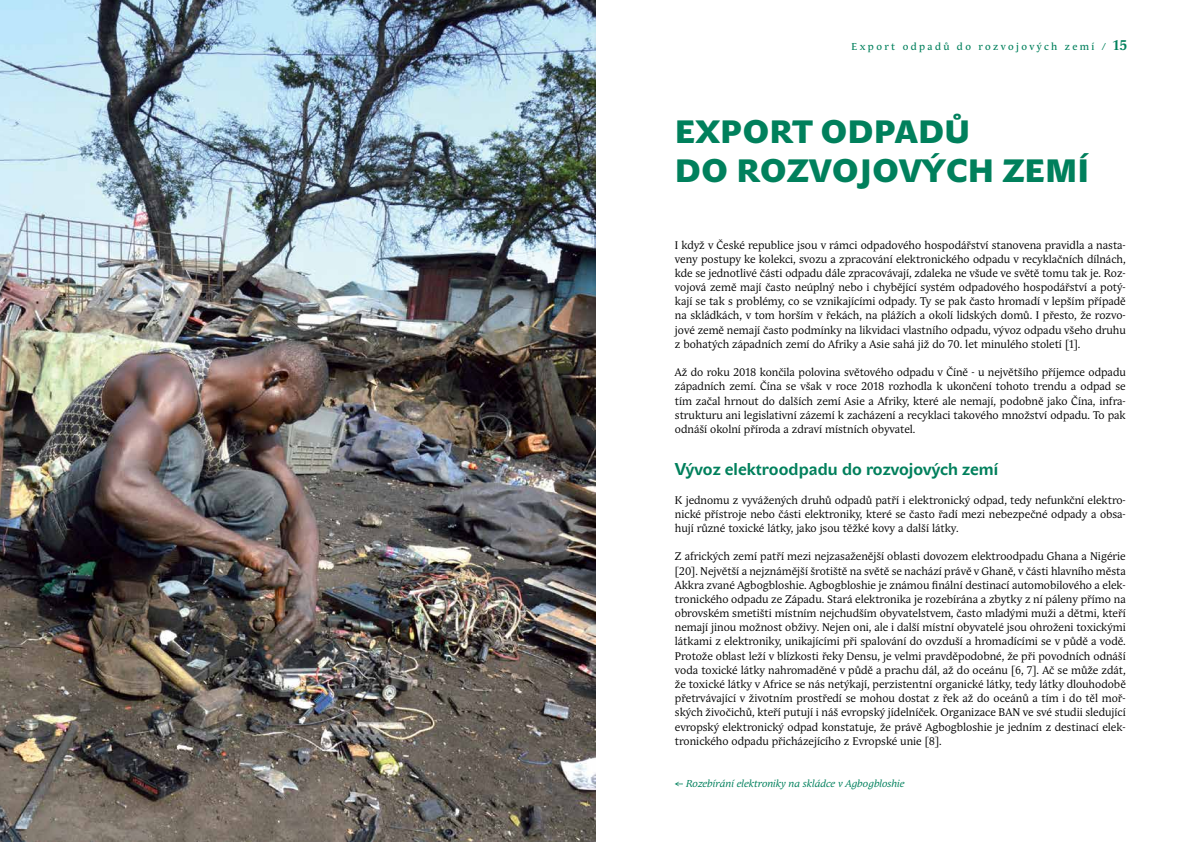
<style>
.page{position:relative;width:1191px;height:842px;background:#fff}
.page>*{position:absolute;margin:0;border:0;box-sizing:border-box;transform-origin:0 0}
.t1{font:900 32px/38.4px "John Sans";color:#00805c}
.t2{font:700 17px "John Sans";color:#00805c}
.t3{font:11px/14.2px "Andulka";color:#000;text-align:justify}
.t4{font:italic 10px "Andulka";color:#00805c}
.t5{font:10px "Andulka";letter-spacing:.24em;color:#00805c}
.s1{font-weight:700;font-size:14px}
.s2{font-style:inherit}
</style>
<div class="page">
<img style="left:0;top:0;width:595px;height:842px">
<p class="t5" style="left:851px;top:41px;width:277px">Export odpadů do rozvojových zemí / <span class="s1">15</span></p>
<h1 class="t1" style="left:675px;top:114px;width:416px">EXPORT ODPADŮ<br>DO ROZVOJOVÝCH ZEMÍ</h1>
<p class="t3" style="left:675px;top:238px;width:452px">I když v České republice jsou v rámci odpadového hospodářství stanovena pravidla a nasta&shy;veny postupy ke kolekci, svozu a zpracování elektronického odpadu v recyklačních dílnách, kde se jednotlivé části odpadu dále zpracovávají, zdaleka ne všude ve světě tomu tak je. Roz&shy;vojová země mají často neúplný nebo i chybějící systém odpadového hospodářství a potý&shy;kají se tak s problémy, co se vznikajícími odpady. Ty se pak často hromadí v lepším případě na skládkách, v tom horším v řekách, na plážích a okolí lidských domů. I přesto, že rozvo&shy;jové země nemají často podmínky na likvidaci vlastního odpadu, vývoz odpadu všeho druhu z bohatých západních zemí do Afriky a Asie sahá již do 70. let minulého století [1].</p>
<p class="t3" style="left:675px;top:366px;width:452px">Až do roku 2018 končila polovina světového odpadu v Číně - u největšího příjemce odpadu západních zemí. Čína se však v roce 2018 rozhodla k ukončení tohoto trendu a odpad se tím začal hrnout do dalších zemí Asie a Afriky, které ale nemají, podobně jako Čína, infra&shy;strukturu ani legislativní zázemí k zacházení a recyklaci takového množství odpadu. To pak odnáší okolní příroda a zdraví místních obyvatel.</p>
<h2 class="t2" style="left:675px;top:459px;width:325px">Vývoz elektroodpadu do rozvojových zemí</h2>
<p class="t3" style="left:675px;top:493px;width:452px">K jednomu z vyvážených druhů odpadů patří i elektronický odpad, tedy nefunkční elektro&shy;nické přístroje nebo části elektroniky, které se často řadí mezi nebezpečné odpady a obsa&shy;hují různé toxické látky, jako jsou těžké kovy a další látky.</p>
<p class="t3" style="left:675px;top:550px;width:452px">Z afrických zemí patří mezi nejzasaženější oblasti dovozem elektroodpadu Ghana a Nigérie [20]. Největší a nejznámější šrotiště na světě se nachází právě v Ghaně, v části hlavního města Akkra zvané Agbogbloshie. Agbogbloshie je známou finální destinací automobilového a elek&shy;tronického odpadu ze Západu. Stará elektronika je rozebírána a zbytky z ní páleny přímo na obrovském smetišti místním nejchudším obyvatelstvem, často mladými muži a dětmi, kteří nemají jinou možnost obživy. Nejen oni, ale i další místní obyvatelé jsou ohroženi toxickými látkami z elektroniky, unikajícími při spalování do ovzduší a hromadícími se v půdě a vodě.<br>Protože oblast leží v blízkosti řeky Densu, je velmi pravděpodobné, že při povodních odnáší voda toxické látky nahromaděné v půdě a prachu dál, až do oceánu [6, 7]. Ač se může zdát, že toxické látky v Africe se nás netýkají, perzistentní organické látky, tedy látky dlouhodobě přetrvávající v životním prostředí se mohou dostat z řek až do oceánů a tím i do těl moř&shy;ských živočichů, kteří putují i náš evropský jídelníček. Organizace BAN ve své studii sledující evropský elektronický odpad konstatuje, že právě Agbogbloshie je jedním z destinací elek&shy;tronického odpadu přicházejícího z Evropské unie [8].</p>
<p class="t4" style="left:675px;top:778px;width:231px"><span class="s2">←</span> Rozebírání elektroniky na skládce v Agbogbloshie</p>
</div>
